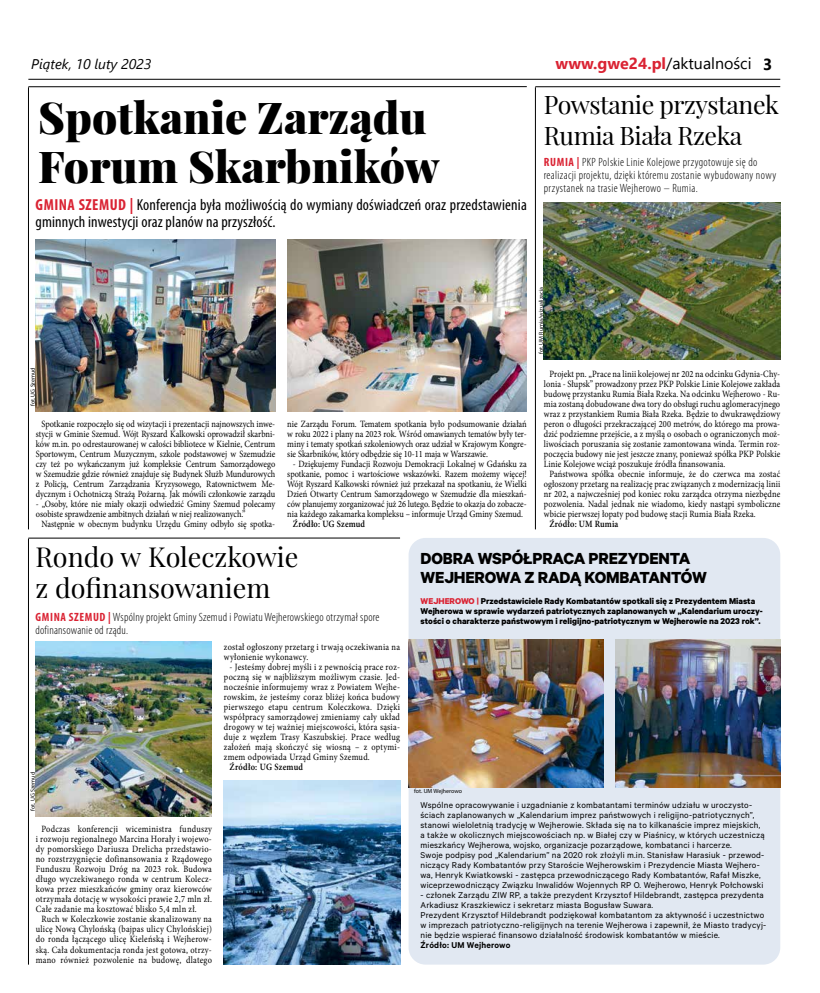
<style>
.page{position:relative;width:820px;height:993px;background:#fff}
.page>*{position:absolute;margin:0;border:0;box-sizing:border-box;transform-origin:0 0}
.t1{font:900 44px/49px "Playfair Display";color:#000}
.t2{font:27px/31px "Playfair Display";color:#000}
.t3{font:25px/31px "Playfair Display";letter-spacing:-.02em;color:#000}
.t4{font:700 18px/19.4px "Calibre";letter-spacing:-.01em;color:#000}
.t5{font:condensed 16px/17px "Myriad Pro";letter-spacing:.01em;color:#000}
.t6{font:700 16px "Segoe UI";color:#da2333}
.t7{font:italic 14px "Segoe UI";color:#000}
.t8{font:300 condensed 12px/13px "Myriad Pro";letter-spacing:.03em;color:#000}
.t9{font:9.6px/10px "Minion Pro";letter-spacing:.01em;color:#000;text-align:center;scale:.87 1}
.t10{font:9.6px/10px "Minion Pro";letter-spacing:.03em;color:#000;scale:.87 1}
.t11{font:600 9.6px "Minion Pro";letter-spacing:.02em;color:#000;scale:.87 1}
.t12{font:9.5px/10px "Calibre";letter-spacing:.02em;color:#000}
.t13{font:700 9.5px/10px "Calibre";color:#000}
.t14{font:600 9.5px "Calibre";letter-spacing:.02em;color:#000}
.t15{font:6px "Myriad Pro";color:#000}
.s1{font-weight:400;color:#000}
.s2{color:#000}
.s3{font-weight:700;color:#da2333}
.s4{color:#da2333}
</style>
<div class="page">
<hr style="left:28px;top:79px;width:752px;height:1px;background:#000">
<img style="left:543px;top:202px;width:237px;height:157px">
<img style="left:287px;top:239px;width:239px;height:172px">
<img style="left:36px;top:240px;width:239px;height:171px">
<hr style="left:28px;top:86px;width:498px;height:1px;background:#000">
<hr style="left:28px;top:87px;width:1px;height:442px;background:#000">
<img style="left:224px;top:780px;width:176px;height:184px">
<img style="left:35px;top:641px;width:177px;height:175px">
<div style="left:408px;top:537px;width:372px;height:427px;background:#e1e8f2;border-radius:17px"></div>
<img style="left:615px;top:639px;width:165px;height:148px">
<img style="left:408px;top:639px;width:195px;height:148px">
<hr style="left:535px;top:86px;width:245px;height:1px;background:#000">
<hr style="left:535px;top:87px;width:1px;height:442px;background:#000">
<hr style="left:28px;top:537px;width:372px;height:1px;background:#000">
<hr style="left:28px;top:538px;width:1px;height:426px;background:#000">
<h3 class="t7" style="left:31px;top:51px;width:122px">Piątek, 10 luty 2023</h3>
<h3 class="t6" style="left:555px;top:49px;width:218px">www.gwe24.pl<span class="s1">/aktualności</span> <span class="s2">3</span></h3>
<h1 class="t1" style="left:38px;top:93px;width:402px">Spotkanie Zarządu<br>Forum Skarbników</h1>
<h3 class="t5" style="left:35px;top:196px;width:492px"><span class="s3">GMINA SZEMUD |</span> Konferencja była możliwością do wymiany doświadczeń oraz przedstawienia gminnych inwestycji oraz planów na przyszłość.</h3>
<h3 class="t3" style="left:543px;top:89px;width:236px">Powstanie przystanek<br>Rumia Biała Rzeka</h3>
<p class="t8" style="left:543px;top:156px;width:234px"><span class="s3">RUMIA |</span> PKP Polskie Linie Kolejowe przygotowuje się do realizacji projektu, dzięki któremu zostanie wybudowany nowy przystanek na trasie Wejherowo – Rumia.</p>
<p class="t15" style="left:29px;top:406px;width:40px;rotate:-90deg">fot. UG Szemud</p>
<p class="t9" style="left:36px;top:418px;width:277px">Spotkanie rozpoczęło się od wizytacji i prezentacji najnowszych inwe&shy;stycji w Gminie Szemud. Wójt Ryszard Kalkowski oprowadził skarbni&shy;ków m.in. po odrestaurowanej w całości bibliotece w Kielnie, Centrum Sportowym, Centrum Muzycznym, szkole podstawowej w Szemudzie czy też po wykańczanym już kompleksie Centrum Samorządowego w Szemudzie gdzie również znajduje się Budynek Służb Mundurowych z Policją, Centrum Zarządzania Kryzysowego, Ratownictwem Me&shy;dycznym i Ochotniczą Strażą Pożarną. Jak mówili członkowie zarządu</p>
<p class="t9" style="left:36px;top:498px;width:277px">- „Osoby, które nie miały okazji odwiedzić Gminy Szemud polecamy</p>
<p class="t9" style="left:36px;top:508px;width:242px">osobiste sprawdzenie ambitnych działań w niej realizowanych.”</p>
<p class="t9" style="left:41px;top:518px;width:270px">Następnie w obecnym budynku Urzędu Gminy odbyło się spotka-</p>
<p class="t9" style="left:287px;top:418px;width:277px;text-align:justify">nie Zarządu Forum. Tematem spotkania było podsumowanie działań w roku 2022 i plany na 2023 rok. Wśród omawianych tematów były ter&shy;miny i tematy spotkań szkoleniowych oraz udział w Krajowym Kongre&shy;sie Skarbników, który odbędzie się 10-11 maja w Warszawie.</p>
<p class="t9" style="left:287px;top:458px;width:277px">- Dziękujemy Fundacji Rozwoju Demokracji Lokalnej w Gdańsku za spotkanie, pomoc i wartościowe wskazówki. Razem możemy więcej!<br>Wójt Ryszard Kalkowski również już przekazał na spotkaniu, że Wielki Dzień Otwarty Centrum Samorządowego w Szemudzie dla mieszkań&shy;ców planujemy zorganizować już 26 lutego. Będzie to okazja do zobacze&shy;nia każdego zakamarka kompleksu – informuje Urząd Gminy Szemud.</p>
<p class="t11" style="left:293px;top:517px;width:84px">Źródło: UG Szemud</p>
<p class="t15" style="left:537px;top:354px;width:69px;rotate:-90deg">fot. UM Rumia/wizualizacja</p>
<p class="t9" style="left:549px;top:369px;width:266px">Projekt pn. „Prace na linii kolejowej nr 202 na odcinku Gdynia-Chy-</p>
<p class="t9" style="left:543px;top:379px;width:273px">lonia - Słupsk” prowadzony przez PKP Polskie Linie Kolejowe zakłada</p>
<p class="t9" style="left:543px;top:389px;width:273px">budowę przystanku Rumia Biała Rzeka. Na odcinku Wejherowo - Ru-</p>
<p class="t9" style="left:543px;top:399px;width:273px">mia zostaną dobudowane dwa tory do obsługi ruchu aglomeracyjnego</p>
<p class="t9" style="left:543px;top:409px;width:273px">wraz z przystankiem Rumia Biała Rzeka. Będzie to dwukrawędziowy</p>
<p class="t9" style="left:543px;top:419px;width:273px">peron o długości przekraczającej 200 metrów, do którego ma prowa-</p>
<p class="t9" style="left:543px;top:429px;width:273px">dzić podziemne przejście, a z myślą o osobach o ograniczonych moż-</p>
<p class="t9" style="left:543px;top:439px;width:273px">liwościach poruszania się zostanie zamontowana winda. Termin roz-</p>
<p class="t9" style="left:543px;top:449px;width:273px">poczęcia budowy nie jest jeszcze znany, ponieważ spółka PKP Polskie</p>
<p class="t9" style="left:543px;top:459px;width:210px">Linie Kolejowe wciąż poszukuje źródła finansowania.</p>
<p class="t9" style="left:549px;top:469px;width:266px">Państwowa spółka obecnie informuje, że do czerwca ma zostać</p>
<p class="t9" style="left:543px;top:479px;width:273px">ogłoszony przetarg na realizację prac związanych z modernizacją linii</p>
<p class="t9" style="left:543px;top:489px;width:273px">nr 202, a najwcześniej pod koniec roku zarządca otrzyma niezbędne</p>
<p class="t9" style="left:543px;top:499px;width:273px">pozwolenia. Nadal jednak nie wiadomo, kiedy nastąpi symboliczne</p>
<p class="t9" style="left:543px;top:509px;width:245px">wbicie pierwszej łopaty pod budowę stacji Rumia Biała Rzeka.</p>
<p class="t11" style="left:549px;top:517px;width:81px">Źródło: UM Rumia</p>
<h2 class="t2" style="left:35px;top:541px;width:264px">Rondo w Koleczkowie z dofinansowaniem</h2>
<p class="t8" style="left:35px;top:610px;width:345px"><span class="s3">GMINA SZEMUD |</span> Wspólny projekt Gminy Szemud i Powiatu Wejherowskiego otrzymał spore dofinansowanie od rządu.</p>
<p class="t15" style="left:29px;top:810px;width:40px;rotate:-90deg">fot. UG Szemud</p>
<p class="t10" style="left:41px;top:824px;width:197px">Podczas konferencji wiceministra funduszy</p>
<p class="t9" style="left:36px;top:834px;width:204px">i rozwoju regionalnego Marcina Horały i wojewo-</p>
<p class="t9" style="left:36px;top:844px;width:204px">dy pomorskiego Dariusza Drelicha przedstawio-</p>
<p class="t10" style="left:36px;top:854px;width:204px">no rozstrzygnięcie dofinansowania z Rządowego</p>
<p class="t9" style="left:36px;top:864px;width:204px">Funduszu Rozwoju Dróg na 2023 rok. Budowa</p>
<p class="t10" style="left:36px;top:874px;width:204px">długo wyczekiwanego ronda w centrum Kolecz-</p>
<p class="t10" style="left:36px;top:884px;width:204px">kowa przez mieszkańców gminy oraz kierowców</p>
<p class="t10" style="left:36px;top:894px;width:204px">otrzymała dotację w wysokości prawie 2,7 mln zł.</p>
<p class="t10" style="left:36px;top:904px;width:186px">Całe zadanie ma kosztować blisko 5,4 mln zł.</p>
<p class="t10" style="left:41px;top:914px;width:197px">Ruch w Koleczkowie zostanie skanalizowany na</p>
<p class="t10" style="left:36px;top:924px;width:204px">ulicę Nową Chylońską (bajpas ulicy Chylońskiej)</p>
<p class="t10" style="left:36px;top:934px;width:204px">do ronda łączącego ulicę Kieleńską i Wejherow-</p>
<p class="t10" style="left:36px;top:944px;width:204px">ską. Cała dokumentacja ronda jest gotowa, otrzy-</p>
<p class="t10" style="left:36px;top:954px;width:204px">mano również pozwolenie na budowę, dlatego</p>
<p class="t10" style="left:224px;top:642px;width:204px">został ogłoszony przetarg i trwają oczekiwania na wyłonienie wykonawcy.</p>
<p class="t9" style="left:224px;top:662px;width:204px;text-align:justify;text-indent:6px">- Jesteśmy dobrej myśli i z pewnością prace roz&shy;poczną się w najbliższym możliwym czasie. Jed&shy;nocześnie informujemy wraz z Powiatem Wejhe&shy;rowskim, że jesteśmy coraz bliżej końca budowy pierwszego etapu centrum Koleczkowa. Dzięki współpracy samorządowej zmieniamy cały układ drogowy w tej ważniej miejscowości, która sąsia&shy;duje z węzłem Trasy Kaszubskiej. Prace według założeń mają skończyć się wiosną – z optymi&shy;zmem odpowiada Urząd Gminy Szemud.</p>
<p class="t11" style="left:229px;top:760px;width:86px">Źródło: UG Szemud</p>
<h3 class="t4" style="left:420px;top:547px;width:287px">DOBRA WSPÓŁPRACA PREZYDENTA<br>WEJHEROWA Z RADĄ KOMBATANTÓW</h3>
<p class="t13" style="left:420px;top:595px;width:343px"><span class="s4">WEJHEROWO |</span> Przedstawiciele Rady Kombatantów spotkali się z Prezydentem Miasta<br>Wejherowa w sprawie wydarzeń patriotycznych zaplanowanych w „Kalendarium uroczy&shy;stości o charakterze państwowym i religijno-patriotycznym w Wejherowie na 2023 rok”.</p>
<p class="t15" style="left:414px;top:786px;width:49px">fot. UM Wejherowo</p>
<p class="t12" style="left:420px;top:799px;width:345px">Wspólne opracowywanie i uzgadnianie z kombatantami terminów udziału w uroczysto&shy;ściach zaplanowanych w „Kalendarium imprez państwowych i religijno-patriotycznych”, stanowi wieloletnią tradycję w Wejherowie. Składa się na to kilkanaście imprez miejskich, a także w okolicznych miejscowościach np. w Białej czy w Piaśnicy, w których uczestniczą mieszkańcy Wejherowa, wojsko, organizacje pozarządowe, kombatanci i harcerze.<br>Swoje podpisy pod „Kalendarium” na 2020 rok złożyli m.in. Stanisław Harasiuk - przewod&shy;niczący Rady Kombatantów przy Staroście Wejherowskim i Prezydencie Miasta Wejhero&shy;wa, Henryk Kwiatkowski - zastępca przewodniczącego Rady Kombatantów, Rafał Miszke, wiceprzewodniczący Związku Inwalidów Wojennych RP O. Wejherowo, Henryk Połchowski</p>
<p class="t12" style="left:420px;top:889px;width:347px">- członek Zarządu ZIW RP, a także prezydent Krzysztof Hildebrandt, zastępca prezydenta Arkadiusz Kraszkiewicz i sekretarz miasta Bogusław Suwara.<br>Prezydent Krzysztof Hildebrandt podziękował kombatantom za aktywność i uczestnictwo w imprezach patriotyczno-religijnych na terenie Wejherowa i zapewnił, że Miasto tradycyj&shy;nie będzie wspierać finansowo działalność środowisk kombatantów w mieście.</p>
<p class="t14" style="left:420px;top:939px;width:91px">Źródło: UM Wejherowo</p>
</div>
